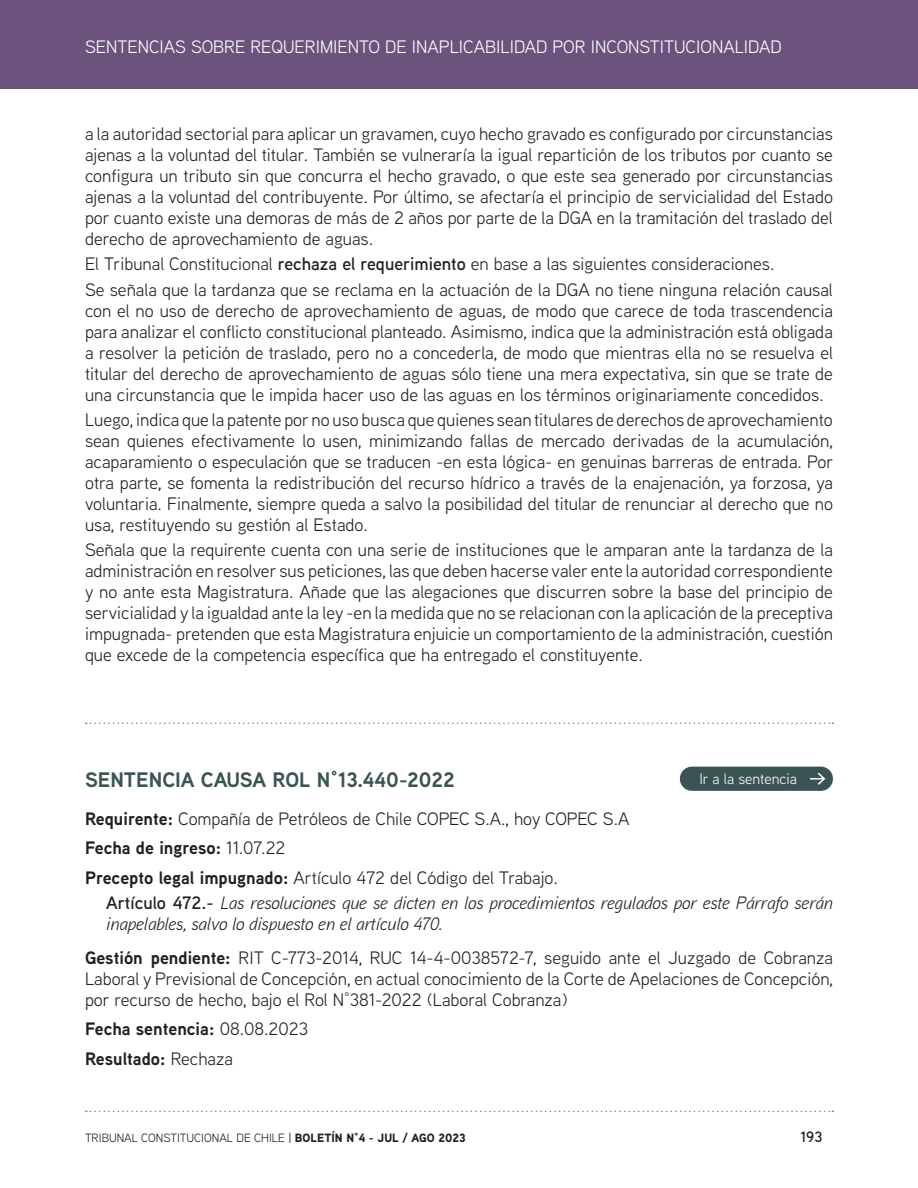
<style>
.page{position:relative;width:918px;height:1188px;background:#fff}
.page>*{position:absolute;margin:0;border:0;box-sizing:border-box;transform-origin:0 0}
.t1{font:700 21px "Aaux Next";color:#3a5353}
.t2{font:18px/21px "Aaux Next";color:#231f20;text-align:justify}
.t3{font:italic 18px/21px "Aaux Next";color:#231f20}
.t4{font:18px "Aaux Next";color:#fff}
.t5{font:700 18px/29.5px "Aaux Next";color:#231f20}
.t6{font:15px "Aaux Next";color:#fff}
.t7{font:600 15px "Aaux Next";color:#231f20}
.t8{font:12px "Aaux Next";color:#231f20}
.s1{font-weight:600}
.s2{font-weight:700}
.s3{font-weight:600;font-style:normal}
.s4{font-weight:400}
.s5{font-weight:500}
.s6{font-weight:900}
</style>
<div class="page">
<svg style="left:86px;top:1111px;width:747px;height:1px"></svg>
<div style="left:0;top:0;width:918px;height:88px;background:#6b537e"></div>
<svg style="left:86px;top:722px;width:747px;height:2px"></svg>
<div style="left:680px;top:767px;width:153px;height:24px;background:#3a5353;border-radius:12px"></div>
<svg style="left:810px;top:772px;width:16px;height:13px"></svg>
<p class="t4" style="left:85px;top:35px;width:698px">SENTENCIAS SOBRE REQUERIMIENTO DE INAPLICABILIDAD POR INCONSTITUCIONALIDAD</p>
<p class="t2" style="left:85px;top:123px;width:750px">a la autoridad sectorial para aplicar un gravamen, cuyo hecho gravado es configurado por circunstancias ajenas a la voluntad del titular. También se vulneraría la igual repartición de los tributos por cuanto se configura un tributo sin que concurra el hecho gravado, o que este sea generado por circunstancias ajenas a la voluntad del contribuyente. Por último, se afectaría el principio de servicialidad del Estado por cuanto existe una demoras de más de 2 años por parte de la DGA en la tramitación del traslado del derecho de aprovechamiento de aguas.</p>
<p class="t2" style="left:85px;top:251px;width:749px;line-height:25.2px">El Tribunal Constitucional <span class="s1">rechaza el requerimiento</span> en base a las siguientes consideraciones.<br>Se señala que la tardanza que se reclama en la actuación de la DGA no tiene ninguna relación causal</p>
<p class="t2" style="left:85px;top:299px;width:749px">con el no uso de derecho de aprovechamiento de aguas, de modo que carece de toda trascendencia para analizar el conflicto constitucional planteado. Asimismo, indica que la administración está obligada a resolver la petición de traslado, pero no a concederla, de modo que mientras ella no se resuelva el titular del derecho de aprovechamiento de aguas sólo tiene una mera expectativa, sin que se trate de una circunstancia que le impida hacer uso de las aguas en los términos originariamente concedidos.</p>
<p class="t2" style="left:85px;top:409px;width:750px">Luego, indica que la patente por no uso busca que quienes sean titulares de derechos de aprovechamiento sean quienes efectivamente lo usen, minimizando fallas de mercado derivadas de la acumulación, acaparamiento o especulación que se traducen -en esta lógica- en genuinas barreras de entrada. Por otra parte, se fomenta la redistribución del recurso hídrico a través de la enajenación, ya forzosa, ya voluntaria. Finalmente, siempre queda a salvo la posibilidad del titular de renunciar al derecho que no usa, restituyendo su gestión al Estado.</p>
<p class="t2" style="left:85px;top:539px;width:750px">Señala que la requirente cuenta con una serie de instituciones que le amparan ante la tardanza de la administración en resolver sus peticiones, las que deben hacerse valer ente la autoridad correspondiente y no ante esta Magistratura. Añade que las alegaciones que discurren sobre la base del principio de servicialidad y la igualdad ante la ley -en la medida que no se relacionan con la aplicación de la preceptiva impugnada- pretenden que esta Magistratura enjuicie un comportamiento de la administración, cuestión que excede de la competencia específica que ha entregado el constituyente.</p>
<p class="t1" style="left:85px;top:765px;width:371px">SENTENCIA CAUSA ROL N°13.440-2022</p>
<p class="t2" style="left:85px;top:803px;width:546px;line-height:29.5px;text-align:left"><span class="s2">Requirente:</span> Compañía de Petróleos de Chile COPEC S.A., hoy COPEC S.A<br><span class="s2">Fecha de ingreso:</span> 11.07.22<br><span class="s2">Precepto legal impugnado:</span> Artículo 472 del Código del Trabajo.</p>
<p class="t3" style="left:106px;top:892px;width:728px"><span class="s3">Artículo 472.-</span> Las resoluciones que se dicten en los procedimientos regulados por este Párrafo serán inapelables, salvo lo dispuesto en el artículo 470.</p>
<p class="t2" style="left:85px;top:947px;width:749px"><span class="s2">Gestión pendiente:</span> RIT C-773-2014, RUC 14-4-0038572-7, seguido ante el Juzgado de Cobranza Laboral y Previsional de Concepción, en actual conocimiento de la Corte de Apelaciones de Concepción, por recurso de hecho, bajo el Rol N°381-2022 (Laboral Cobranza)</p>
<p class="t5" style="left:85px;top:1014px;width:225px">Fecha sentencia: <span class="s4">08.08.2023<br></span>Resultado: <span class="s4">Rechaza</span></p>
<p class="t6" style="left:699px;top:769px;width:99px">Ir a la sentencia</p>
<p class="t8" style="left:85px;top:1130px;width:382px">TRIBUNAL CONSTITUCIONAL DE CHILE <span class="s5">|</span> <span class="s6">BOLETÍN N°4 - JUL / AGO 2023</span></p>
<p class="t7" style="left:800px;top:1127px;width:23px">193</p>
</div>
